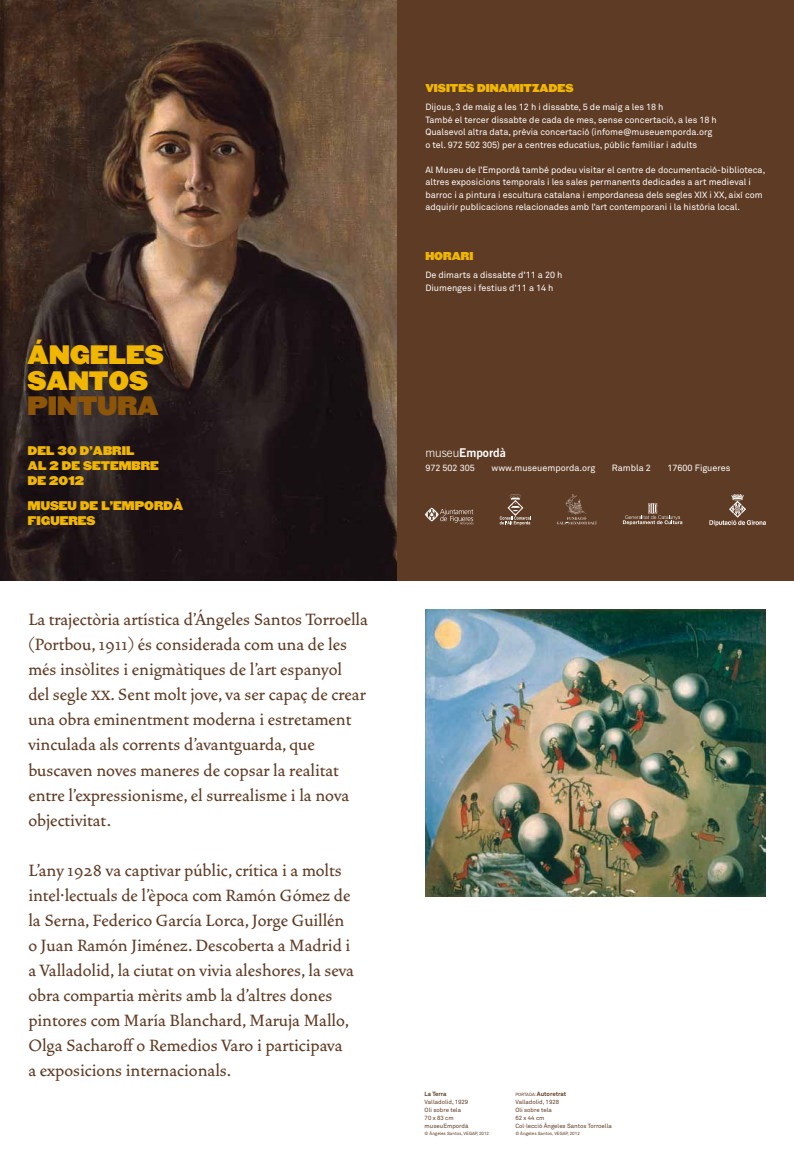
<style>
.page{position:relative;width:794px;height:1163px;background:#fff}
.page>*{position:absolute;margin:0;border:0;box-sizing:border-box;transform-origin:0 0}
.t1{font:23.3px/25.7px "Champion HTF Heavyweight";color:#f0b600}
.t2{font:23.3px "Champion HTF Heavyweight";color:#8c5507}
.t3{font:500 20.5px/25px "Vendetta";color:#5e3b24}
.t4{font:700 12px "News Gothic BT";color:#fff}
.t5{font:11px/15px "Champion HTF Heavyweight";color:#f0b600}
.t6{font:10px "Champion HTF Heavyweight";color:#f0b600}
.t7{font:9px/12.5px "Akkurat";color:#fff}
.t8{font:6px/8px "Akkurat";color:#5e3b24}
.t9{font:700 6px "Akkurat";letter-spacing:-.005em;color:#5e3b24}
.t10{font:4.5px "Akkurat";color:#5e3b24}
.s1{font-family:"Vendetta Medium Small Caps";font-weight:400}
.s2{font-weight:300}
.s3{font-size:4.5px}
.s4{font-weight:700}
</style>
<div class="page">
<img style="left:0;top:0;width:397px;height:581px">
<div style="left:397px;top:0;width:397px;height:581px;background:#5e3b24"></div>
<svg style="left:623px;top:503px;width:59px;height:22px"></svg>
<img style="left:709px;top:494px;width:57px;height:32px">
<svg style="left:499px;top:494px;width:32px;height:31px"></svg>
<svg style="left:557px;top:494px;width:39px;height:30px"></svg>
<div style="left:425px;top:508px;width:13px;height:13px;border:1px solid #fff;border-radius:50%"></div>
<svg style="left:426px;top:508px;width:47px;height:17px"></svg>
<img style="left:425px;top:609px;width:340px;height:287px">
<p class="t1" style="left:28px;top:343px;width:137px">ÁNGELES<br>SANTOS</p>
<p class="t2" style="left:28px;top:391px;width:132px">PINTURA</p>
<p class="t5" style="left:28px;top:443px;width:132px">DEL 30 D’ABRIL<br>AL 2 DE SETEMBRE<br>DE 2012</p>
<p class="t5" style="left:28px;top:498px;width:157px">MUSEU DE L’EMPORDÀ<br>FIGUERES</p>
<p class="t3" style="left:28px;top:607px;width:341px">La trajectòria artística d’Ángeles Santos Torroella (Portbou, 1911) és considerada com una de les més insòlites i enigmàtiques de l’art espanyol del segle <span class="s1">xx</span>. Sent molt jove, va ser capaç de crear una obra eminentment moderna i estretament vinculada als corrents d’avantguarda, que buscaven noves maneres de copsar la realitat entre l’expressionisme, el surrealisme i la nova objectivitat.</p>
<p class="t3" style="left:28px;top:857px;width:327px">L’any 1928 va captivar públic, crítica i a molts intel·lectuals de l’època com Ramón Gómez de la Serna, Federico García Lorca, Jorge Guillén o Juan Ramón Jiménez. Descoberta a Madrid i a Valladolid, la ciutat on vivia aleshores, la seva obra compartia mèrits amb la d’altres dones pintores com María Blanchard, Maruja Mallo, Olga Sacharoff o Remedios Varo i participava a exposicions internacionals.</p>
<p class="t6" style="left:425px;top:81px;width:150px">VISITES DINAMITZADES</p>
<p class="t7" style="left:425px;top:100px;width:293px">Dijous, 3 de maig a les 12 h i dissabte, 5 de maig a les 18 h<br>També el tercer dissabte de cada de mes, sense concertació, a les 18 h Qualsevol altra data, prèvia concertació (infome@museuemporda.org o tel. 972 502 305) per a centres educatius, públic familiar i adults</p>
<p class="t7" style="left:425px;top:163px;width:341px">Al Museu de l’Empordà també podeu visitar el centre de documentació-biblioteca, altres exposicions temporals i les sales permanents dedicades a art medieval i barroc i a pintura i escultura catalana i empordanesa dels segles xix i xx, així com adquirir publicacions relacionades amb l’art contemporani i la història local.</p>
<p class="t6" style="left:425px;top:249px;width:49px">HORARI</p>
<p class="t7" style="left:425px;top:268px;width:139px">De dimarts a dissabte d’11 a 20 h<br>Diumenges i festius d’11 a 14 h</p>
<p class="t4" style="left:425px;top:446px;width:82px"><span class="s2">museu</span>Empordà</p>
<p class="t7" style="left:425px;top:462px;width:51px">972 502 305</p>
<p class="t7" style="left:491px;top:462px;width:105px">www.museuemporda.org</p>
<p class="t7" style="left:612px;top:462px;width:41px">Rambla 2</p>
<p class="t7" style="left:667px;top:462px;width:64px">17600 Figueres</p>
<p class="t9" style="left:424px;top:1089px;width:23px">La Terra</p>
<p class="t8" style="left:424px;top:1097px;width:45px">Valladolid, 1929<br>Oli sobre tela<br>70 x 83 cm museuEmpordà</p>
<p class="t10" style="left:424px;top:1130px;width:66px">© Ángeles Santos, vegap, 2012</p>
<p class="t8" style="left:515px;top:1089px;width:98px;text-indent:19px"><span class="s3">:</span> <span class="s4">Autoretrat<br></span>Valladolid, 1928<br>Oli sobre tela<br>62 x 44 cm<br>Col·lecció Ángeles Santos Torroella</p>
<p class="t10" style="left:515px;top:1130px;width:66px">© Ángeles Santos, vegap, 2012</p>
<p class="t10" style="left:515px;top:1091px;width:7px">portada</p>
</div>
